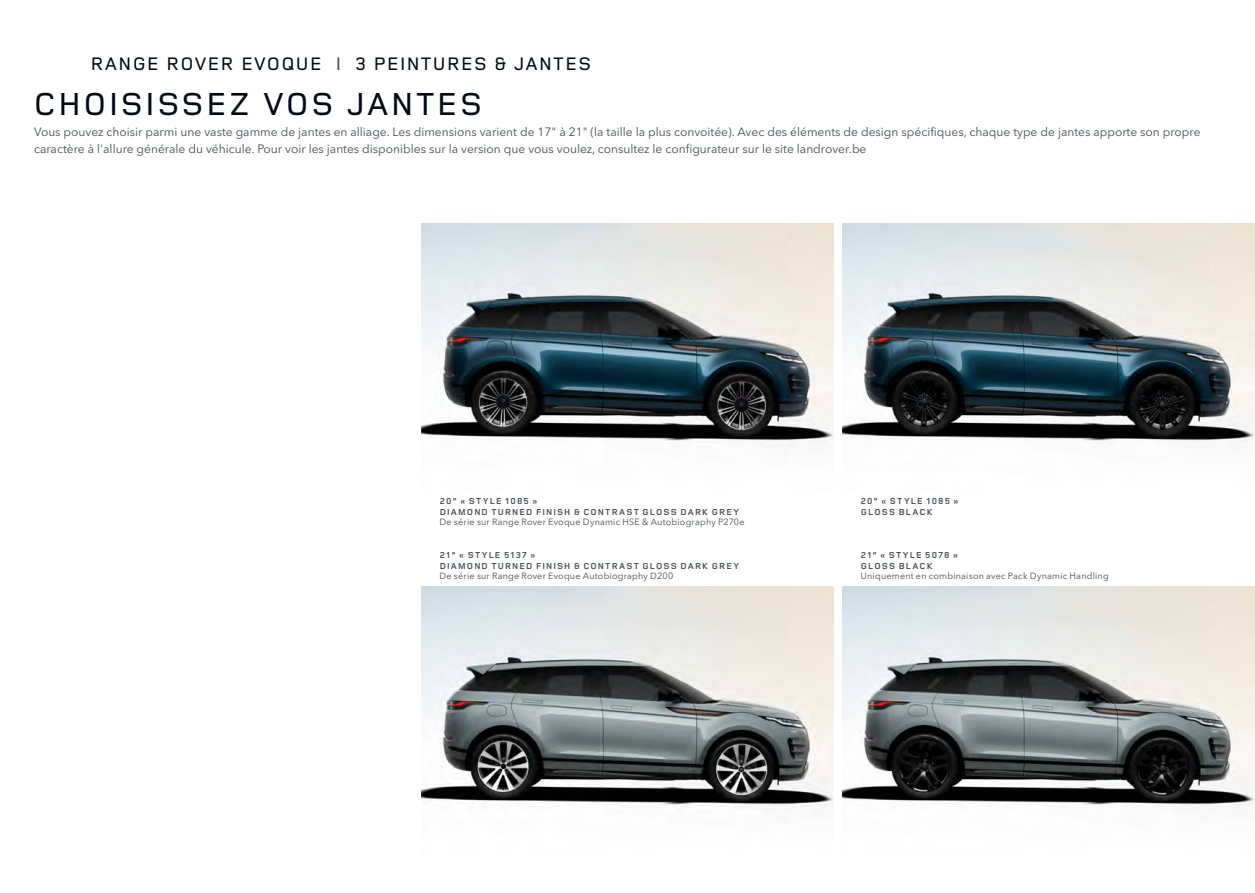
<style>
.page{position:relative;width:1255px;height:893px;background:#fff}
.page>*{position:absolute;margin:0;border:0;box-sizing:border-box;transform-origin:0 0}
.t1{font:500 33px "Land Rover Wide";color:#020a16}
.t2{font:500 18.75px "Land Rover Wide";color:#020a16}
.t3{font:12px/16.5px "Avenir Next W1 G";color:#464e53}
.t4{font:700 9px/10.5px "Land Rover Wide";letter-spacing:.045em;color:#464e53}
.t5{font:9px "Avenir Next W1 G";letter-spacing:.025em;color:#464e53}
.s1{color:#464e53}
</style>
<div class="page">
<img style="left:421px;top:223px;width:412px;height:223px">
<img style="left:842px;top:223px;width:412px;height:221px">
<img style="left:842px;top:587px;width:412px;height:222px">
<img style="left:421px;top:587px;width:412px;height:225px">
<h2 class="t2" style="left:90px;top:50px;width:503px">RANGE ROVER EVOQUE <span class="s1">I</span> 3 PEINTURES &amp; JANTES</h2>
<h1 class="t1" style="left:33px;top:81px;width:452px">CHOISISSEZ VOS JANTES</h1>
<p class="t3" style="left:34px;top:124px;width:1167px">Vous pouvez choisir parmi une vaste gamme de jantes en alliage. Les dimensions varient de 17" à 21" (la taille la plus convoitée). Avec des éléments de design spécifiques, chaque type de jantes apporte son propre caractère à l'allure générale du véhicule. Pour voir les jantes disponibles sur la version que vous voulez, consultez le configurateur sur le site landrover.be</p>
<p class="t4" style="left:439px;top:496px;width:301px">20” « STYLE 1085 »<br>DIAMOND TURNED FINISH &amp; CONTRAST GLOSS DARK GREY</p>
<p class="t5" style="left:439px;top:517px;width:307px">De série sur Range Rover Evoque Dynamic HSE &amp; Autobiography P270e</p>
<p class="t4" style="left:439px;top:550px;width:301px">21” « STYLE 5137 »<br>DIAMOND TURNED FINISH &amp; CONTRAST GLOSS DARK GREY</p>
<p class="t5" style="left:439px;top:571px;width:235px">De série sur Range Rover Evoque Autobiography D200</p>
<p class="t4" style="left:860px;top:496px;width:100px">20” « STYLE 1085 »<br>GLOSS BLACK</p>
<p class="t4" style="left:860px;top:550px;width:99px">21” « STYLE 5078 »<br>GLOSS BLACK</p>
<p class="t5" style="left:860px;top:571px;width:249px">Uniquement en combinaison avec Pack Dynamic Handling</p>
</div>
